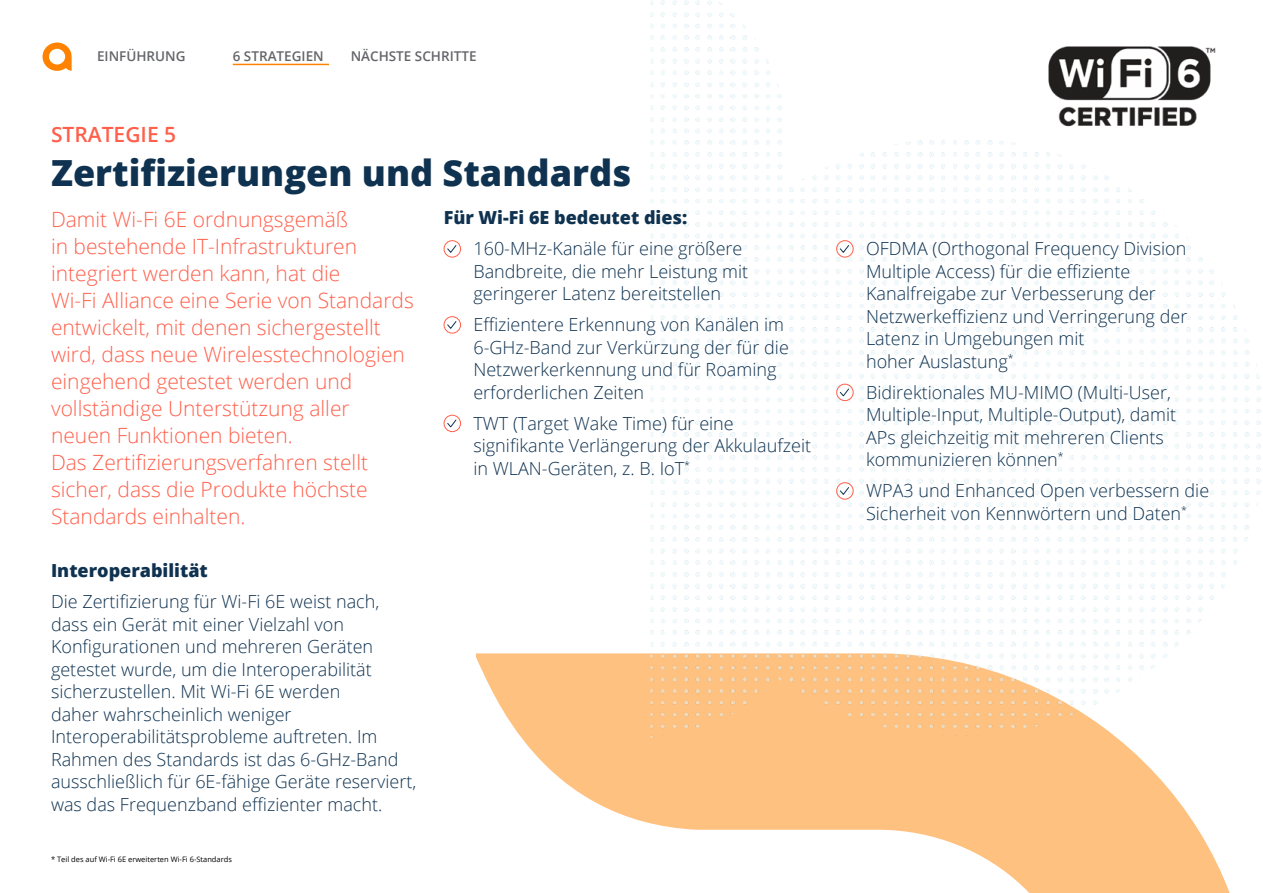
<style>
.page{position:relative;width:1263px;height:893px;background:#fff}
.page>*{position:absolute;margin:0;border:0;box-sizing:border-box;transform-origin:0 0}
.t1{font:800 36px "Open Sans";color:#0f3250}
.t2{font:300 21px/27px "Open Sans";color:#ff5f4b}
.t3{font:600 21px "Open Sans";color:#ff5f4b}
.t4{font:300 18px/22.5px "Open Sans";color:#0f3250}
.t5{font:800 18px "Open Sans";color:#0f3250}
.t6{font:600 13.5px "Open Sans";color:#646569}
.t7{font:7.5px "Open Sans";color:#000}
</style>
<div class="page">
<svg style="left:476px;top:653px;width:754px;height:240px;fill:#ffc180"></svg>
<img style="left:650px;top:0;width:611px;height:738px">
<div style="left:444px;top:240px;width:17px;height:17px;border:1px solid #ff5f4b;border-radius:50%"></div>
<svg style="left:447px;top:245px;width:10px;height:9px"></svg>
<div style="left:444px;top:316px;width:17px;height:17px;border:1px solid #ff5f4b;border-radius:50%"></div>
<svg style="left:447px;top:321px;width:10px;height:9px"></svg>
<div style="left:444px;top:415px;width:17px;height:17px;border:1px solid #ff5f4b;border-radius:50%"></div>
<svg style="left:447px;top:419px;width:10px;height:9px"></svg>
<div style="left:836px;top:240px;width:17px;height:17px;border:1px solid #ff5f4b;border-radius:50%"></div>
<svg style="left:839px;top:244px;width:11px;height:10px"></svg>
<div style="left:836px;top:384px;width:17px;height:17px;border:1px solid #ff5f4b;border-radius:50%"></div>
<svg style="left:839px;top:388px;width:11px;height:9px"></svg>
<div style="left:836px;top:482px;width:17px;height:17px;border:1px solid #ff5f4b;border-radius:50%"></div>
<svg style="left:839px;top:486px;width:11px;height:10px"></svg>
<svg style="left:43px;top:43px;width:29px;height:28px"></svg>
<hr style="left:233px;top:64px;width:96px;height:1px;background:#ff8300">
<img style="left:1031px;top:44px;width:197px;height:85px">
<p class="t6" style="left:97px;top:47px;width:90px">EINFÜHRUNG</p>
<p class="t6" style="left:233px;top:47px;width:93px">6 STRATEGIEN</p>
<p class="t6" style="left:351px;top:47px;width:127px">NÄCHSTE SCHRITTE</p>
<p class="t3" style="left:51px;top:120px;width:127px">STRATEGIE 5</p>
<h1 class="t1" style="left:51px;top:145px;width:582px">Zertifizierungen und Standards</h1>
<p class="t2" style="left:51px;top:205px;width:364px">Damit Wi-Fi 6E ordnungsgemäß<br>in bestehende IT-Infrastrukturen integriert werden kann, hat die<br>Wi-Fi Alliance eine Serie von Standards entwickelt, mit denen sichergestellt wird, dass neue Wirelesstechnologien eingehend getestet werden und vollständige Unterstützung aller neuen Funktionen bieten.<br>Das Zertifizierungsverfahren stellt sicher, dass die Produkte höchste Standards einhalten.</p>
<p class="t5" style="left:51px;top:557px;width:158px">Interoperabilität</p>
<p class="t4" style="left:51px;top:590px;width:367px">Die Zertifizierung für Wi-Fi 6E weist nach, dass ein Gerät mit einer Vielzahl von Konfigurationen und mehreren Geräten getestet wurde, um die Interoperabilität sicherzustellen. Mit Wi-Fi 6E werden<br>daher wahrscheinlich weniger Interoperabilitätsprobleme auftreten. Im Rahmen des Standards ist das 6-GHz-Band ausschließlich für 6E-fähige Geräte reserviert, was das Frequenzband effizienter macht.</p>
<p class="t5" style="left:444px;top:204px;width:245px">Für Wi-Fi 6E bedeutet dies:</p>
<p class="t4" style="left:473px;top:237px;width:276px">160-MHz-Kanäle für eine größere<br>Bandbreite, die mehr Leistung mit geringerer Latenz bereitstellen</p>
<p class="t4" style="left:473px;top:313px;width:317px">Effizientere Erkennung von Kanälen im 6-GHz-Band zur Verkürzung der für die Netzwerkerkennung und für Roaming erforderlichen Zeiten</p>
<p class="t4" style="left:473px;top:412px;width:339px">TWT (Target Wake Time) für eine signifikante Verlängerung der Akkulaufzeit in WLAN-Geräten, z. B. IoT<sup>*</sup></p>
<p class="t7" style="left:51px;top:854px;width:182px">* Teil des auf Wi-Fi 6E erweiterten Wi-Fi 6-Standards</p>
<p class="t4" style="left:866px;top:237px;width:323px">OFDMA (Orthogonal Frequency Division<br>Multiple Access) für die effiziente<br>Kanalfreigabe zur Verbesserung der<br>Netzwerkeffizienz und Verringerung der<br>Latenz in Umgebungen mit<br>hoher Auslastung<sup>*</sup></p>
<p class="t4" style="left:866px;top:381px;width:312px">Bidirektionales MU-MIMO (Multi-User, Multiple-Input, Multiple-Output), damit APs gleichzeitig mit mehreren Clients kommunizieren können<sup>*</sup></p>
<p class="t4" style="left:866px;top:479px;width:345px">WPA3 und Enhanced Open verbessern die<br>Sicherheit von Kennwörtern und Daten<sup>*</sup></p>
</div>
